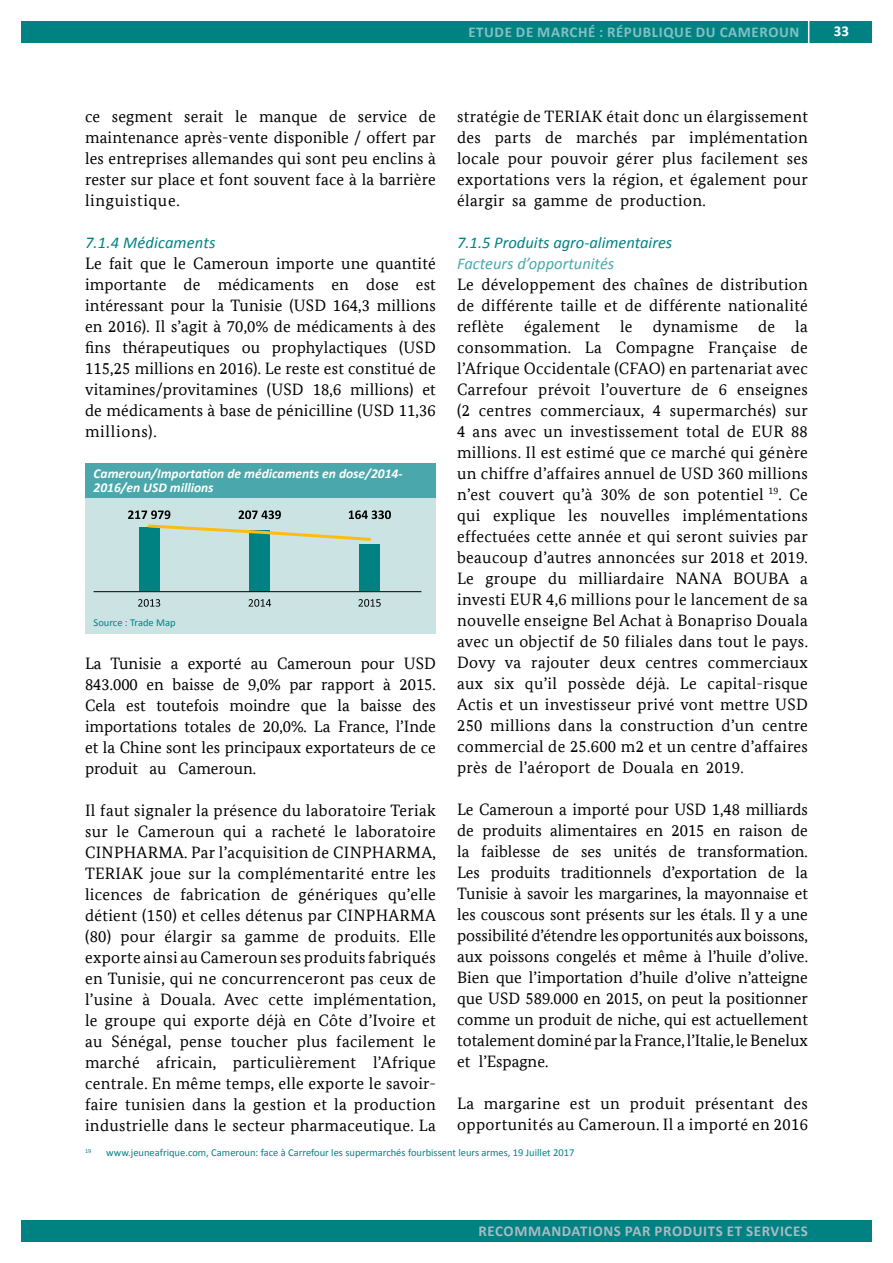
<style>
.page{position:relative;width:893px;height:1263px;background:#fff}
.page>*{position:absolute;margin:0;border:0;box-sizing:border-box;transform-origin:0 0}
.t1{font:16.5px/21px "Bundes Serif Office T";letter-spacing:.02em;color:#000;text-align:justify}
.t2{font:italic 16.5px "Calibri";color:#008283}
.t3{font:italic 16.5px "Calibri";color:#4aa8ac}
.t4{font:700 15px "Calibri";letter-spacing:.04em;color:#abbac3}
.t5{font:700 15px "Calibri";letter-spacing:.04em;color:#85c0c3}
.t6{font:700 15px "Calibri";color:#fff}
.t7{font:italic 700 13.5px/13.5px "Calibri";color:#fff}
.t8{font:10.5px "Calibri";color:#008283}
.t9{font:6.15px "Calibri";color:#008283}
</style>
<div class="page">
<div style="left:21px;top:21px;width:851px;height:22px;background:#008283"></div>
<div style="left:21px;top:1220px;width:851px;height:22px;background:#008283"></div>
<hr style="left:808px;top:17px;width:1px;height:30px;background:#fff">
<div style="left:85px;top:463px;width:351px;height:171px;background:#cbe3e3"></div>
<div style="left:85px;top:463px;width:351px;height:34px;background:#4aa8ac"></div>
<svg style="left:138px;top:599px;width:22px;height:8px"></svg>
<svg style="left:249px;top:599px;width:22px;height:8px"></svg>
<svg style="left:358px;top:599px;width:23px;height:8px"></svg>
<div style="left:139px;top:527px;width:20px;height:64px;background:#008283"></div>
<div style="left:250px;top:530px;width:20px;height:61px;background:#008283"></div>
<div style="left:359px;top:544px;width:21px;height:47px;background:#008283"></div>
<svg style="left:128px;top:510px;width:263px;height:32px"></svg>
<hr style="left:94px;top:591px;width:327px;height:1px;background:#000">
<p class="t5" style="left:468px;top:22px;width:333px">ETUDE DE MARCHÉ : RÉPUBLIQUE DU CAMEROUN</p>
<p class="t6" style="left:834px;top:22px;width:17px">33</p>
<p class="t1" style="left:85px;top:105px;width:352px">ce segment serait le manque de service de maintenance après-vente disponible / offert par les entreprises allemandes qui sont peu enclins à rester sur place et font souvent face à la barrière linguistique.</p>
<p class="t2" style="left:85px;top:231px;width:132px">7.1.4 Médicaments</p>
<p class="t1" style="left:85px;top:252px;width:352px">Le fait que le Cameroun importe une quantité importante de médicaments en dose est intéressant pour la Tunisie (USD 164,3 millions en 2016). Il s’agit à 70,0% de médicaments à des fins thérapeutiques ou prophylactiques (USD 115,25 millions en 2016). Le reste est constitué de vitamines/provitamines (USD 18,6 millions) et de médicaments à base de pénicilline (USD 11,36 millions).</p>
<p class="t7" style="left:94px;top:467px;width:311px">Cameroun/Importation de médicaments en dose/2014-<br>2016/en USD millions</p>
<p class="t8" style="left:94px;top:616px;width:84px">Source : Trade Map</p>
<p class="t1" style="left:85px;top:652px;width:352px">La Tunisie a exporté au Cameroun pour USD 843.000 en baisse de 9,0% par rapport à 2015.<br>Cela est toutefois moindre que la baisse des importations totales de 20,0%. La France, l’Inde et la Chine sont les principaux exportateurs de ce produit au Cameroun.</p>
<p class="t1" style="left:85px;top:799px;width:352px">Il faut signaler la présence du laboratoire Teriak sur le Cameroun qui a racheté le laboratoire CINPHARMA. Par l’acquisition de CINPHARMA, TERIAK joue sur la complémentarité entre les licences de fabrication de génériques qu’elle détient (150) et celles détenus par CINPHARMA (80) pour élargir sa gamme de produits. Elle exporte ainsi au Cameroun ses produits fabriqués en Tunisie, qui ne concurrenceront pas ceux de l’usine à Douala. Avec cette implémentation, le groupe qui exporte déjà en Côte d’Ivoire et au Sénégal, pense toucher plus facilement le marché africain, particulièrement l’Afrique centrale. En même temps, elle exporte le savoir&shy;faire tunisien dans la gestion et la production industrielle dans le secteur pharmaceutique. La</p>
<p class="t1" style="left:457px;top:105px;width:352px">stratégie de TERIAK était donc un élargissement des parts de marchés par implémentation locale pour pouvoir gérer plus facilement ses exportations vers la région, et également pour élargir sa gamme de production.</p>
<p class="t2" style="left:457px;top:231px;width:217px">7.1.5 Produits agro-alimentaires</p>
<p class="t3" style="left:457px;top:252px;width:159px">Facteurs d’opportunités</p>
<p class="t1" style="left:457px;top:273px;width:352px">Le développement des chaînes de distribution de différente taille et de différente nationalité reflète également le dynamisme de la consommation. La Compagne Française de l’Afrique Occidentale (CFAO) en partenariat avec Carrefour prévoit l’ouverture de 6 enseignes (2 centres commerciaux, 4 supermarchés) sur 4 ans avec un investissement total de EUR 88 millions. Il est estimé que ce marché qui génère un chiffre d’affaires annuel de USD 360 millions n’est couvert qu’à 30% de son potentiel <sup>19</sup>. Ce qui explique les nouvelles implémentations effectuées cette année et qui seront suivies par beaucoup d’autres annoncées sur 2018 et 2019.<br>Le groupe du milliardaire NANA BOUBA a investi EUR 4,6 millions pour le lancement de sa nouvelle enseigne Bel Achat à Bonapriso Douala avec un objectif de 50 filiales dans tout le pays.<br>Dovy va rajouter deux centres commerciaux aux six qu’il possède déjà. Le capital-risque Actis et un investisseur privé vont mettre USD 250 millions dans la construction d’un centre commercial de 25.600 m2 et un centre d’affaires près de l’aéroport de Douala en 2019.</p>
<p class="t1" style="left:457px;top:798px;width:352px">Le Cameroun a importé pour USD 1,48 milliards de produits alimentaires en 2015 en raison de la faiblesse de ses unités de transformation.<br>Les produits traditionnels d’exportation de la Tunisie à savoir les margarines, la mayonnaise et les couscous sont présents sur les étals. Il y a une possibilité d’étendre les opportunités aux boissons, aux poissons congelés et même à l’huile d’olive.<br>Bien que l’importation d’huile d’olive n’atteigne que USD 589.000 en 2015, on peut la positionner comme un produit de niche, qui est actuellement totalement dominé par la France, l’Italie, le Benelux et l’Espagne.</p>
<p class="t1" style="left:457px;top:1092px;width:352px">La margarine est un produit présentant des opportunités au Cameroun. Il a importé en 2016</p>
<p class="t9" style="left:85px;top:1146px;width:8px">19</p>
<p class="t8" style="left:106px;top:1146px;width:470px">www.jeuneafrique.com, Cameroun: face à Carrefour les supermarchés fourbissent leurs armes, 19 Juillet 2017</p>
<p class="t4" style="left:478px;top:1221px;width:21px">RECOMMA</p>
<p class="t4" style="left:551px;top:1221px;width:29px">NDATIO</p>
<p class="t4" style="left:603px;top:1221px;width:31px">NS PAR</p>
<p class="t4" style="left:655px;top:1221px;width:10px">PRO</p>
<p class="t4" style="left:683px;top:1221px;width:19px">DUITS</p>
<p class="t4" style="left:727px;top:1221px;width:61px">ETSERVICES</p>
</div>
